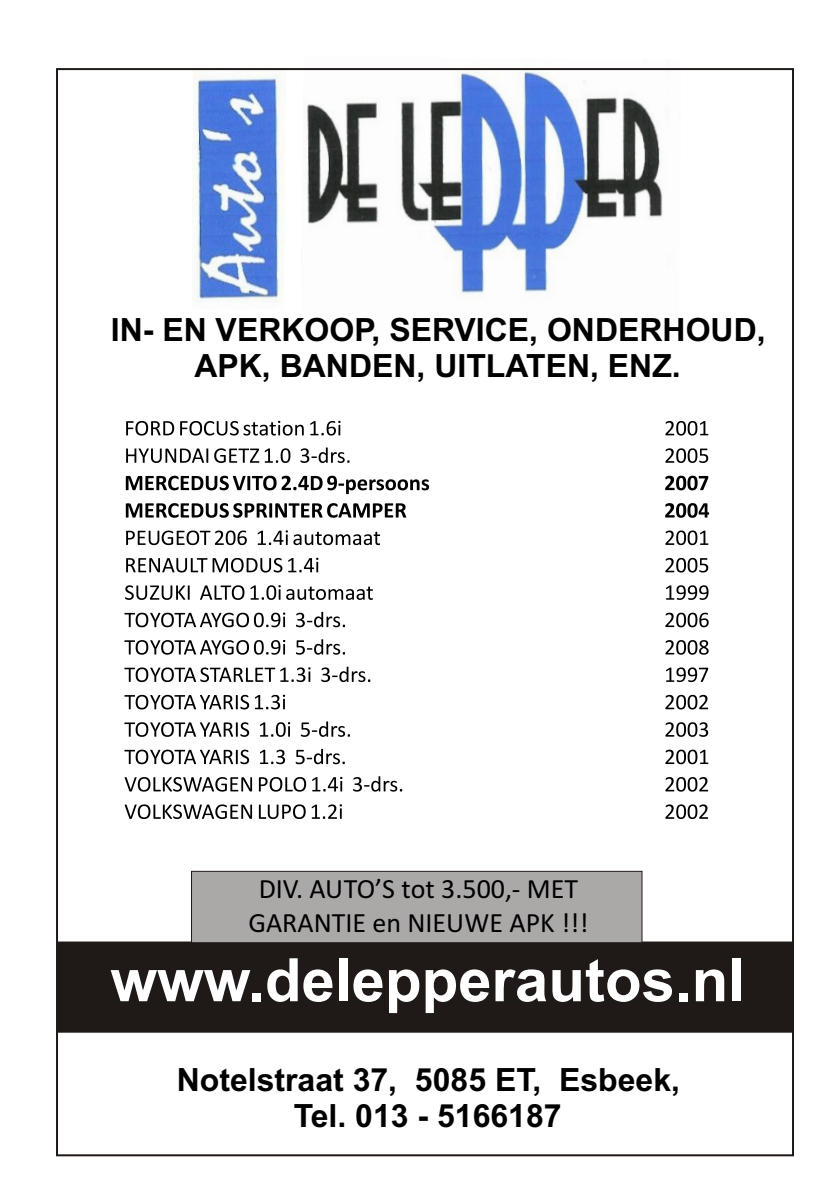
<style>
.page{position:relative;width:840px;height:1192px;background:#fff}
.page>*{position:absolute;margin:0;border:0;box-sizing:border-box;transform-origin:0 0}
.t1{font:700 60px "Arial";color:#fff}
.t2{font:700 32px/35.8px "Arial";color:#000;text-align:center}
.t3{font:28px/34.2px "Calibri";color:#000;text-align:center}
</style>
<div class="page">
<img style="left:306px;top:71px;width:357px;height:223px">
<img style="left:192px;top:74px;width:94px;height:228px">
<svg style="left:125px;top:421px;width:584px;height:179px"></svg>
<svg style="left:124px;top:612px;width:585px;height:207px"></svg>
<div style="left:57px;top:942px;width:736px;height:91px;background:#1f1a17;border:1px solid #1f1a17"></div>
<div style="left:191px;top:871px;width:451px;height:72px;background:#aba8a8;border:1px solid #1f1a17"></div>
<p class="t2" style="left:111px;top:315px;width:656px">IN- EN VERKOOP, SERVICE, ONDERHOUD,<br>APK, BANDEN, UITLATEN, ENZ.</p>
<p class="t3" style="left:248px;top:874px;width:342px">DIV. AUTO’S tot 3.500,- MET<br>GARANTIE en NIEUWE APK !!!</p>
<h1 class="t1" style="left:110px;top:958px;width:636px">www.delepperautos.nl</h1>
<p class="t2" style="left:177px;top:1065px;width:505px">Notelstraat 37, 5085 ET, Esbeek,<br>Tel. 013 - 5166187</p>
</div>
